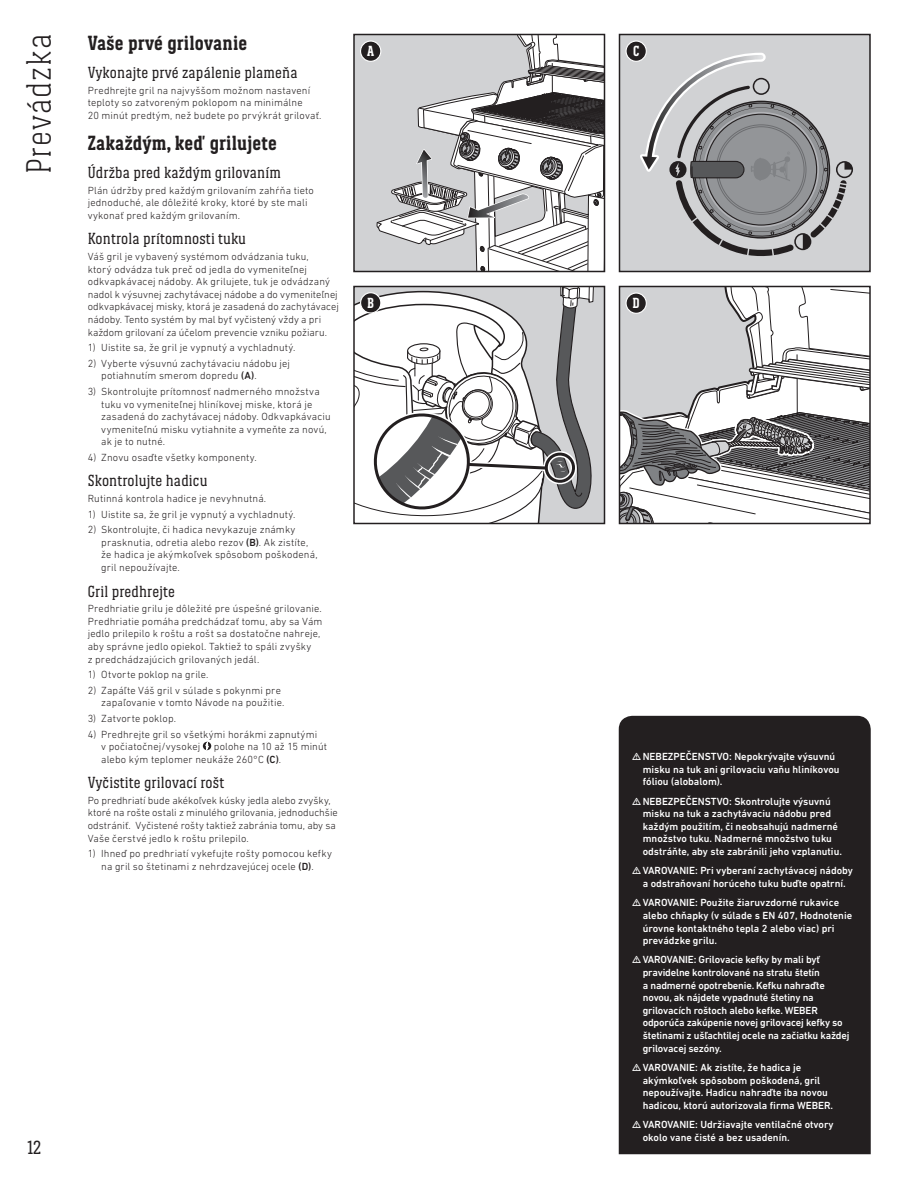
<style>
.page{position:relative;width:918px;height:1188px;background:#fff}
.page>*{position:absolute;margin:0;border:0;box-sizing:border-box;transform-origin:0 0}
.t1{font:300 36px "Weber Serif";letter-spacing:.03em;color:#231f20}
.t2{font:700 21px "Weber Serif";letter-spacing:.01em;color:#231f20}
.t3{font:19.5px "Weber Serif";color:#231f20}
.t4{font:16.5px "Weber Serif";letter-spacing:.01em;color:#231f20}
.t5{font:700 15px "Weber Serif";color:#fff}
.t6{font:300 10.5px/12.6px "DIN Next LT Pro";letter-spacing:.015em;color:#231f20}
.t7{font:500 10.5px/12.6px "DIN Next LT Pro";color:#fff}
.s1{font-weight:500}
</style>
<div class="page">
<div style="left:354px;top:286px;width:250px;height:237px;background:#d1d2d4"></div>
<svg style="left:356px;top:289px;width:238px;height:232px"></svg>
<div style="left:353px;top:286px;width:252px;height:238px;border:2px solid #231f20"></div>
<div style="left:361px;top:293px;width:20px;height:20px;background:#231f20;border-radius:50%"></div>
<div style="left:360px;top:292px;width:21px;height:22px;border:1px solid #fff;border-radius:50%"></div>
<div style="left:354px;top:34px;width:250px;height:237px;background:#d1d2d4"></div>
<svg style="left:376px;top:37px;width:226px;height:232px"></svg>
<div style="left:353px;top:34px;width:252px;height:238px;border:2px solid #231f20"></div>
<div style="left:361px;top:41px;width:20px;height:20px;background:#231f20;border-radius:50%"></div>
<div style="left:360px;top:40px;width:21px;height:22px;border:1px solid #fff;border-radius:50%"></div>
<div style="left:620px;top:34px;width:250px;height:237px;background:#d1d2d4"></div>
<svg style="left:640px;top:52px;width:213px;height:204px"></svg>
<div style="left:619px;top:34px;width:252px;height:238px;border:2px solid #231f20"></div>
<div style="left:626px;top:41px;width:20px;height:20px;background:#231f20;border-radius:50%"></div>
<div style="left:626px;top:40px;width:21px;height:22px;border:1px solid #fff;border-radius:50%"></div>
<svg style="left:622px;top:289px;width:246px;height:232px"></svg>
<div style="left:619px;top:286px;width:252px;height:238px;border:2px solid #231f20"></div>
<div style="left:626px;top:293px;width:20px;height:20px;background:#231f20;border-radius:50%"></div>
<div style="left:626px;top:292px;width:21px;height:22px;border:1px solid #fff;border-radius:50%"></div>
<div style="left:203px;top:742px;width:8px;height:8px;background:#231f20;border-radius:50%"></div>
<svg style="left:205px;top:741px;width:4px;height:10px"></svg>
<div style="left:619px;top:716px;width:252px;height:438px;background:#231f20"></div>
<svg style="left:633px;top:753px;width:8px;height:7px"></svg>
<svg style="left:633px;top:797px;width:8px;height:8px"></svg>
<svg style="left:633px;top:867px;width:8px;height:7px"></svg>
<svg style="left:633px;top:899px;width:8px;height:7px"></svg>
<svg style="left:633px;top:956px;width:8px;height:7px"></svg>
<svg style="left:633px;top:1064px;width:8px;height:7px"></svg>
<svg style="left:633px;top:1121px;width:8px;height:7px"></svg>
<h1 class="t1" style="left:19px;top:174px;width:142px;rotate:-90deg">Prevádzka</h1>
<h3 class="t3" style="left:27px;top:1137px;width:16px">12</h3>
<h2 class="t2" style="left:88px;top:31px;width:161px">Vaše prvé grilovanie</h2>
<h3 class="t4" style="left:88px;top:63px;width:211px">Vykonajte prvé zapálenie plameňa</h3>
<p class="t6" style="left:88px;top:84px;width:235px">Predhrejte gril na najvyššom možnom nastavení teploty so zatvoreným poklopom na minimálne<br>20 minút predtým, než budete po prvýkrát grilovať.</p>
<h2 class="t2" style="left:88px;top:131px;width:191px">Zakaždým, keď grilujete</h2>
<h3 class="t4" style="left:88px;top:164px;width:195px">Údržba pred každým grilovaním</h3>
<p class="t6" style="left:88px;top:184px;width:228px">Plán údržby pred každým grilovaním zahŕňa tieto jednoduché, ale dôležité kroky, ktoré by ste mali vykonať pred každým grilovaním.</p>
<h3 class="t4" style="left:88px;top:230px;width:160px">Kontrola prítomnosti tuku</h3>
<p class="t6" style="left:88px;top:250px;width:253px">Váš gril je vybavený systémom odvádzania tuku,<br>ktorý odvádza tuk preč od jedla do vymeniteľnej odkvapkávacej nádoby. Ak grilujete, tuk je odvádzaný nadol k výsuvnej zachytávacej nádobe a do vymeniteľnej odkvapkávacej misky, ktorá je zasadená do zachytávacej nádoby. Tento systém by mal byť vyčistený vždy a pri každom grilovaní za účelom prevencie vzniku požiaru.</p>
<p class="t6" style="left:88px;top:341px;width:209px">1) Uistite sa, že gril je vypnutý a vychladnutý.</p>
<p class="t6" style="left:101px;top:357px;width:190px;text-indent:-14px">2) Vyberte výsuvnú zachytávaciu nádobu jej potiahnutím smerom dopredu <span class="s1">(A)</span>.</p>
<p class="t6" style="left:101px;top:385px;width:231px;text-indent:-14px">3) Skontrolujte prítomnosť nadmerného množstva tuku vo vymeniteľnej hliníkovej miske, ktorá je zasadená do zachytávacej nádoby. Odkvapkávaciu vymeniteľnú misku vytiahnite a vymeňte za novú, ak je to nutné.</p>
<p class="t6" style="left:88px;top:451px;width:171px">4) Znovu osaďte všetky komponenty.</p>
<h3 class="t4" style="left:88px;top:472px;width:121px">Skontrolujte hadicu</h3>
<p class="t6" style="left:88px;top:492px;width:180px">Rutinná kontrola hadice je nevyhnutná.</p>
<p class="t6" style="left:88px;top:508px;width:209px">1) Uistite sa, že gril je vypnutý a vychladnutý.</p>
<p class="t6" style="left:101px;top:523px;width:218px;text-indent:-14px">2) Skontrolujte, či hadica nevykazuje známky prasknutia, odretia alebo rezov <span class="s1">(B)</span>. Ak zistíte, že hadica je akýmkoľvek spôsobom poškodená, gril nepoužívajte.</p>
<h3 class="t4" style="left:88px;top:582px;width:89px">Gril predhrejte</h3>
<p class="t6" style="left:88px;top:602px;width:236px">Predhriatie grilu je dôležité pre úspešné grilovanie.<br>Predhriatie pomáha predchádzať tomu, aby sa Vám jedlo prilepilo k roštu a rošt sa dostatočne nahreje, aby správne jedlo opiekol. Taktiež to spáli zvyšky<br>z predchádzajúcich grilovaných jedál.</p>
<p class="t6" style="left:88px;top:668px;width:122px">1) Otvorte poklop na grile.</p>
<p class="t6" style="left:101px;top:684px;width:185px;text-indent:-14px">2) Zapáľte Váš gril v súlade s pokynmi pre zapaľovanie v tomto Návode na použitie.</p>
<p class="t6" style="left:88px;top:712px;width:90px">3) Zatvorte poklop.</p>
<p class="t6" style="left:101px;top:728px;width:218px;text-indent:-14px">4) Predhrejte gril so všetkými horákmi zapnutými v počiatočnej/vysokej</p>
<p class="t6" style="left:101px;top:740px;width:227px;text-indent:113px">polohe na 10 až 15 minút alebo kým teplomer neukáže 260°C <span class="s1">(C)</span>.</p>
<h3 class="t4" style="left:88px;top:774px;width:138px">Vyčistite grilovací rošt</h3>
<p class="t6" style="left:88px;top:794px;width:252px">Po predhriatí bude akékoľvek kúsky jedla alebo zvyšky, ktoré na rošte ostali z minulého grilovania, jednoduchšie odstrániť. Vyčistené rošty taktiež zabránia tomu, aby sa Vaše čerstvé jedlo k roštu prilepilo.</p>
<p class="t6" style="left:88px;top:847px;width:246px;text-align:center">1) Ihneď po predhriatí vykefujte rošty pomocou kefky na gril so štetinami z nehrdzavejúcej ocele <span class="s1">(D)</span>.</p>
<h3 class="t5" style="left:367px;top:43px;width:9px">A</h3>
<h3 class="t5" style="left:633px;top:43px;width:8px">C</h3>
<h3 class="t5" style="left:367px;top:294px;width:8px">B</h3>
<h3 class="t5" style="left:633px;top:295px;width:9px">D</h3>
<p class="t7" style="left:643px;top:750px;width:198px">NEBEZPEČENSTVO: Nepokrývajte výsuvnú misku na tuk ani grilovaciu vaňu hliníkovou fóliou (alobalom).</p>
<p class="t7" style="left:643px;top:795px;width:201px">NEBEZPEČENSTVO: Skontrolujte výsuvnú misku na tuk a zachytávaciu nádobu pred každým použitím, či neobsahujú nadmerné množstvo tuku. Nadmerné množstvo tuku odstráňte, aby ste zabránili jeho vzplanutiu.</p>
<p class="t7" style="left:643px;top:864px;width:212px">VAROVANIE: Pri vyberaní zachytávacej nádoby a odstraňovaní horúceho tuku buďte opatrní.</p>
<p class="t7" style="left:643px;top:896px;width:211px">VAROVANIE: Použite žiaruvzdorné rukavice alebo chňapky (v súlade s EN 407, Hodnotenie úrovne kontaktného tepla 2 alebo viac) pri prevádzke grilu.</p>
<p class="t7" style="left:643px;top:954px;width:208px">VAROVANIE: Grilovacie kefky by mali byť pravidelne kontrolované na stratu štetín<br>a nadmerné opotrebenie. Kefku nahraďte novou, ak nájdete vypadnuté štetiny na grilovacích roštoch alebo kefke. WEBER odporúča zakúpenie novej grilovacej kefky so štetinami z ušľachtilej ocele na začiatku každej grilovacej sezóny.</p>
<p class="t7" style="left:643px;top:1061px;width:192px">VAROVANIE: Ak zistíte, že hadica je akýmkoľvek spôsobom poškodená, gril nepoužívajte. Hadicu nahraďte iba novou hadicou, ktorú autorizovala firma WEBER.</p>
<p class="t7" style="left:643px;top:1118px;width:192px">VAROVANIE: Udržiavajte ventilačné otvory okolo vane čisté a bez usadenín.</p>
</div>
